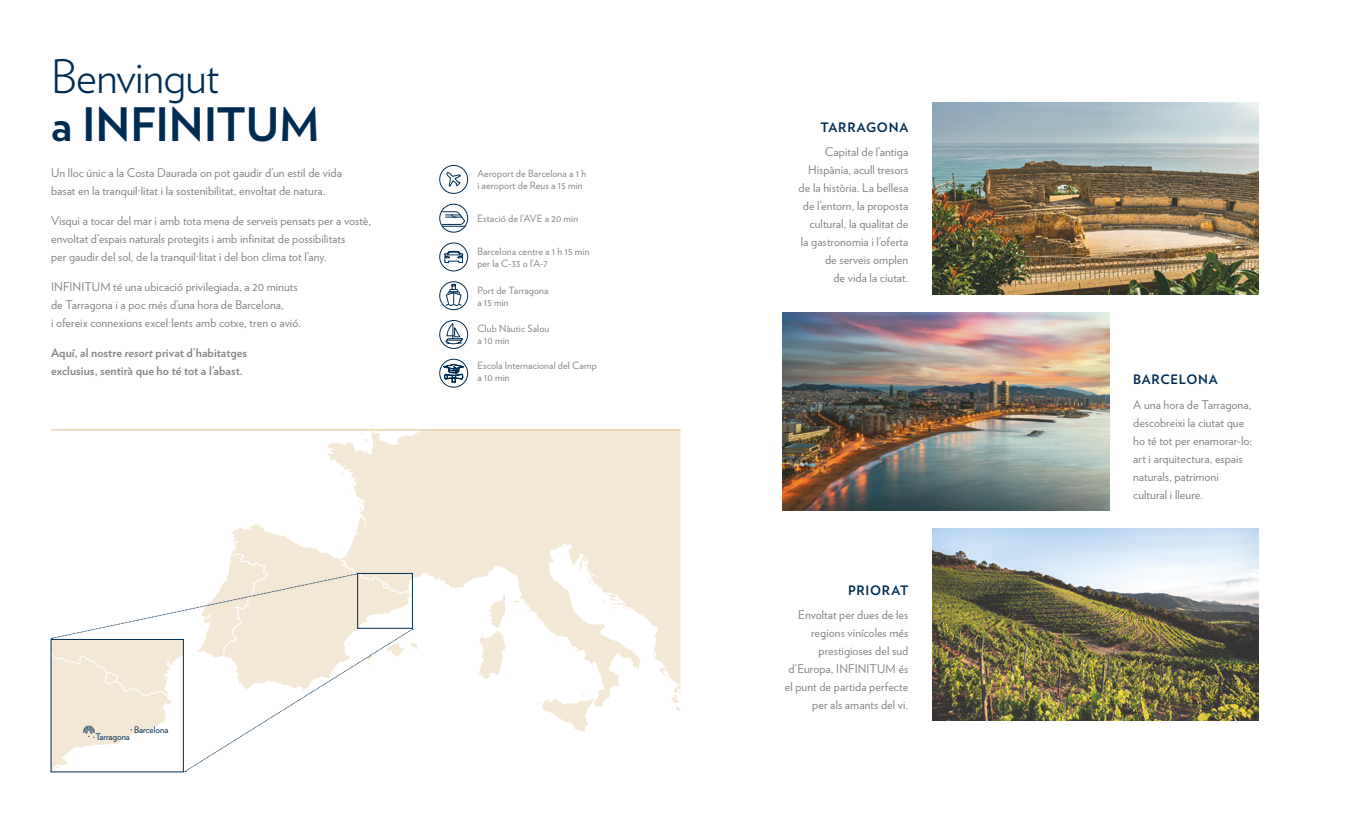
<style>
.page{position:relative;width:1361px;height:823px;background:#fff}
.page>*{position:absolute;margin:0;border:0;box-sizing:border-box;transform-origin:0 0}
.t1{font:700 46px "Verlag";color:#002c52}
.t2{font:300 46px "Verlag";letter-spacing:-.015em;color:#002c52}
.t3{font:700 13px "Verlag";letter-spacing:.055em;color:#002c52}
.t4{font:12px/18px "Verlag";letter-spacing:.005em;color:#878787}
.t5{font:700 12px/18px "Verlag";letter-spacing:.005em;color:#878787}
.t6{font:10px/12px "Verlag";letter-spacing:.01em;color:#878787}
.t7{font:9px "Verlag";color:#002c52}
.s1{font-style:italic}
</style>
<div class="page">
<img style="left:932px;top:528px;width:327px;height:192px">
<img style="left:782px;top:312px;width:327px;height:198px">
<img style="left:932px;top:102px;width:327px;height:192px">
<svg style="left:542px;top:706px;width:48px;height:25px"></svg>
<svg style="left:676px;top:687px;width:5px;height:24px"></svg>
<svg style="left:198px;top:430px;width:482px;height:276px;fill:#f3e8d6"></svg>
<div style="left:439px;top:359px;width:29px;height:28px;border:1px solid #002c52;border-radius:50%"></div>
<svg style="left:443px;top:364px;width:21px;height:18px"></svg>
<div style="left:439px;top:242px;width:29px;height:29px;border:1px solid #002c52;border-radius:50%"></div>
<svg style="left:444px;top:251px;width:19px;height:12px"></svg>
<svg style="left:446px;top:172px;width:15px;height:15px"></svg>
<div style="left:439px;top:165px;width:29px;height:28px;border:1px solid #002c52;border-radius:50%"></div>
<div style="left:439px;top:204px;width:29px;height:28px;border:1px solid #002c52;border-radius:50%"></div>
<svg style="left:442px;top:211px;width:23px;height:16px"></svg>
<div style="left:439px;top:320px;width:29px;height:28px;border:1px solid #002c52;border-radius:50%"></div>
<svg style="left:445px;top:322px;width:18px;height:22px"></svg>
<div style="left:439px;top:281px;width:29px;height:29px;border:1px solid #002c52;border-radius:50%"></div>
<svg style="left:445px;top:284px;width:17px;height:22px"></svg>
<hr style="left:51px;top:429px;width:629px;height:1px;background:#dfc490">
<svg style="left:51px;top:543px;width:366px;height:228px"></svg>
<h1 class="t2" style="left:51px;top:43px;width:170px">Benvingut</h1>
<h1 class="t1" style="left:51px;top:88px;width:270px">a INFINITUM</h1>
<p class="t4" style="left:51px;top:163px;width:292px">Un lloc únic a la Costa Daurada on pot gaudir d’un estil de vida basat en la tranquil·litat i la sostenibilitat, envoltat de natura.</p>
<p class="t4" style="left:51px;top:211px;width:321px">Visqui a tocar del mar i amb tota mena de serveis pensats per a vostè, envoltat d’espais naturals protegits i amb infinitat de possibilitats<br>per gaudir del sol, de la tranquil·litat i del bon clima tot l’any.</p>
<p class="t4" style="left:51px;top:277px;width:251px">INFINITUM té una ubicació privilegiada, a 20 minuts de Tarragona i a poc més d’una hora de Barcelona,<br>i ofereix connexions excel·lents amb cotxe, tren o avió.</p>
<p class="t5" style="left:51px;top:343px;width:198px">Aquí, al nostre <span class="s1">resort</span> privat d’habitatges exclusius, sentirà que ho té tot a l’abast.</p>
<p class="t6" style="left:477px;top:167px;width:110px">Aeroport de Barcelona a 1 h i aeroport de Reus a 15 min</p>
<p class="t6" style="left:477px;top:212px;width:102px">Estació de l’AVE a 20 min</p>
<p class="t6" style="left:477px;top:245px;width:114px">Barcelona centre a 1 h 15 min per la C-33 o l’A-7</p>
<p class="t6" style="left:477px;top:283px;width:73px">Port de Tarragona a 15 min</p>
<p class="t6" style="left:477px;top:322px;width:73px">Club Nàutic Salou a 10 min</p>
<p class="t6" style="left:477px;top:359px;width:121px">Escola Internacional del Camp a 10 min</p>
<p class="t7" style="left:134px;top:722px;width:36px">Barcelona</p>
<p class="t7" style="left:95px;top:730px;width:36px">Tarragona</p>
<p class="t3" style="left:820px;top:117px;width:89px">TARRAGONA</p>
<p class="t4" style="left:798px;top:142px;width:111px;text-align:right">Capital de l’antiga<br>Hispània, acull tresors de la història. La bellesa de l’entorn, la proposta cultural, la qualitat de<br>la gastronomia i l’oferta de serveis omplen<br>de vida la ciutat.</p>
<p class="t3" style="left:848px;top:579px;width:62px">PRIORAT</p>
<p class="t4" style="left:785px;top:604px;width:125px;text-align:right">Envoltat per dues de les regions vinícoles més prestigioses del sud d’Europa, INFINITUM és el punt de partida perfecte per als amants del vi.</p>
<p class="t3" style="left:1133px;top:369px;width:86px">BARCELONA</p>
<p class="t4" style="left:1133px;top:394px;width:120px">A una hora de Tarragona, descobreixi la ciutat que ho té tot per enamorar-lo: art i arquitectura, espais naturals, patrimoni cultural i lleure.</p>
</div>
